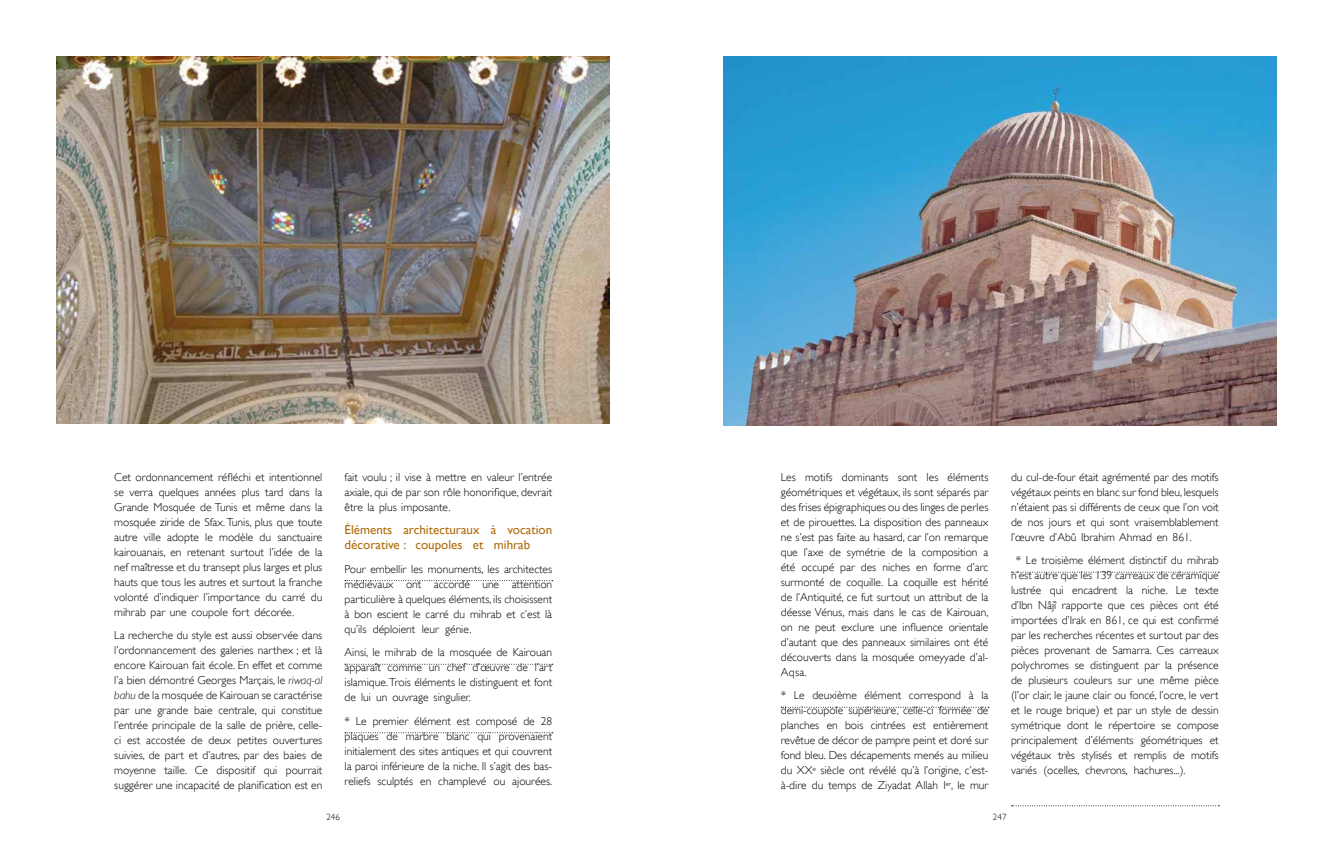
<style>
.page{position:relative;width:1333px;height:851px;background:#fff}
.page>*{position:absolute;margin:0;border:0;box-sizing:border-box;transform-origin:0 0}
.t1{font:13px/15px "Gill Sans";color:#af6d0d}
.t2{font:300 11.5px/15px "Gill Sans";color:#000;text-align:justify}
.t3{font:300 9px "Gill Sans";color:#000}
.s1{font-style:italic}
</style>
<div class="page">
<svg style="left:345px;top:580px;width:208px;height:1px"></svg>
<svg style="left:345px;top:663px;width:208px;height:1px"></svg>
<svg style="left:345px;top:732px;width:208px;height:1px"></svg>
<svg style="left:781px;top:706px;width:205px;height:1px"></svg>
<svg style="left:1011px;top:571px;width:208px;height:1px"></svg>
<svg style="left:1011px;top:805px;width:208px;height:1px"></svg>
<img style="left:723px;top:57px;width:553px;height:368px">
<img style="left:57px;top:57px;width:552px;height:366px">
<p class="t2" style="left:114px;top:469px;width:209px">Cet ordonnancement réfléchi et intentionnel se verra quelques années plus tard dans la Grande Mosquée de Tunis et même dans la mosquée ziride de Sfax. Tunis, plus que toute autre ville adopte le modèle du sanctuaire kairouanais, en retenant surtout l’idée de la nef maîtresse et du transept plus larges et plus hauts que tous les autres et surtout la franche volonté d’indiquer l’importance du carré du mihrab par une coupole fort décorée.</p>
<p class="t2" style="left:114px;top:628px;width:209px">La recherche du style est aussi observée dans l’ordonnancement des galeries narthex ; et là encore Kairouan fait école. En effet et comme l’a bien démontré Georges Marçais, le <span class="s1">riwaq-al bahu</span> de la mosquée de Kairouan se caractérise par une grande baie centrale, qui constitue l’entrée principale de la salle de prière, celle&shy;ci est accostée de deux petites ouvertures suivies, de part et d’autres, par des baies de moyenne taille. Ce dispositif qui pourrait suggérer une incapacité de planification est en</p>
<p class="t2" style="left:344px;top:469px;width:209px">fait voulu ; il vise à mettre en valeur l’entrée axiale, qui de par son rôle honorifique, devrait être la plus imposante.</p>
<p class="t1" style="left:344px;top:522px;width:209px">Éléments architecturaux à vocation décorative : coupoles et mihrab</p>
<p class="t2" style="left:344px;top:561px;width:209px">Pour embellir les monuments, les architectes médiévaux ont accordé une attention particulière à quelques éléments, ils choisissent à bon escient le carré du mihrab et c’est là qu’ils déploient leur génie.</p>
<p class="t2" style="left:344px;top:645px;width:209px">Ainsi, le mihrab de la mosquée de Kairouan apparaît comme un chef d’œuvre de l’art islamique. Trois éléments le distinguent et font de lui un ouvrage singulier.</p>
<p class="t2" style="left:344px;top:713px;width:209px">* Le premier élément est composé de 28 plaques de marbre blanc qui provenaient initialement des sites antiques et qui couvrent la paroi inférieure de la niche. Il s’agit des bas&shy;reliefs sculptés en champlevé ou ajourées.</p>
<p class="t2" style="left:780px;top:469px;width:209px">Les motifs dominants sont les éléments géométriques et végétaux, ils sont séparés par des frises épigraphiques ou des linges de perles et de pirouettes. La disposition des panneaux ne s’est pas faite au hasard, car l’on remarque que l’axe de symétrie de la composition a été occupé par des niches en forme d’arc surmonté de coquille. La coquille est hérité de l’Antiquité, ce fut surtout un attribut de la déesse Vénus, mais dans le cas de Kairouan, on ne peut exclure une influence orientale d’autant que des panneaux similaires ont été découverts dans la mosquée omeyyade d’al-Aqsa.</p>
<p class="t2" style="left:780px;top:687px;width:209px">* Le deuxième élément correspond à la demi-coupole supérieure, celle-ci formée de planches en bois cintrées est entièrement revêtue de décor de pampre peint et doré sur fond bleu. Des décapements menés au milieu du XX<sup>e</sup> siècle ont révélé qu’à l’origine, c’est&shy;à-dire du temps de Ziyadat Allah I<sup>er</sup>, le mur</p>
<p class="t2" style="left:1011px;top:469px;width:209px">du cul-de-four était agrémenté par des motifs végétaux peints en blanc sur fond bleu, lesquels n’étaient pas si différents de ceux que l’on voit de nos jours et qui sont vraisemblablement l’œuvre d’Abû Ibrahim Ahmad en 861.</p>
<p class="t2" style="left:1011px;top:553px;width:209px;text-indent:5px">* Le troisième élément distinctif du mihrab n’est autre que les 139 carreaux de céramique lustrée qui encadrent la niche. Le texte d’Ibn Nâjî rapporte que ces pièces ont été importées d’Irak en 861, ce qui est confirmé par les recherches récentes et surtout par des pièces provenant de Samarra. Ces carreaux polychromes se distinguent par la présence de plusieurs couleurs sur une même pièce (l’or clair, le jaune clair ou foncé, l’ocre, le vert et le rouge brique) et par un style de dessin symétrique dont le répertoire se compose principalement d’éléments géométriques et végétaux très stylisés et remplis de motifs variés (ocelles, chevrons, hachures...).</p>
<p class="t3" style="left:326px;top:811px;width:15px">246</p>
<p class="t3" style="left:992px;top:811px;width:15px">247</p>
</div>
